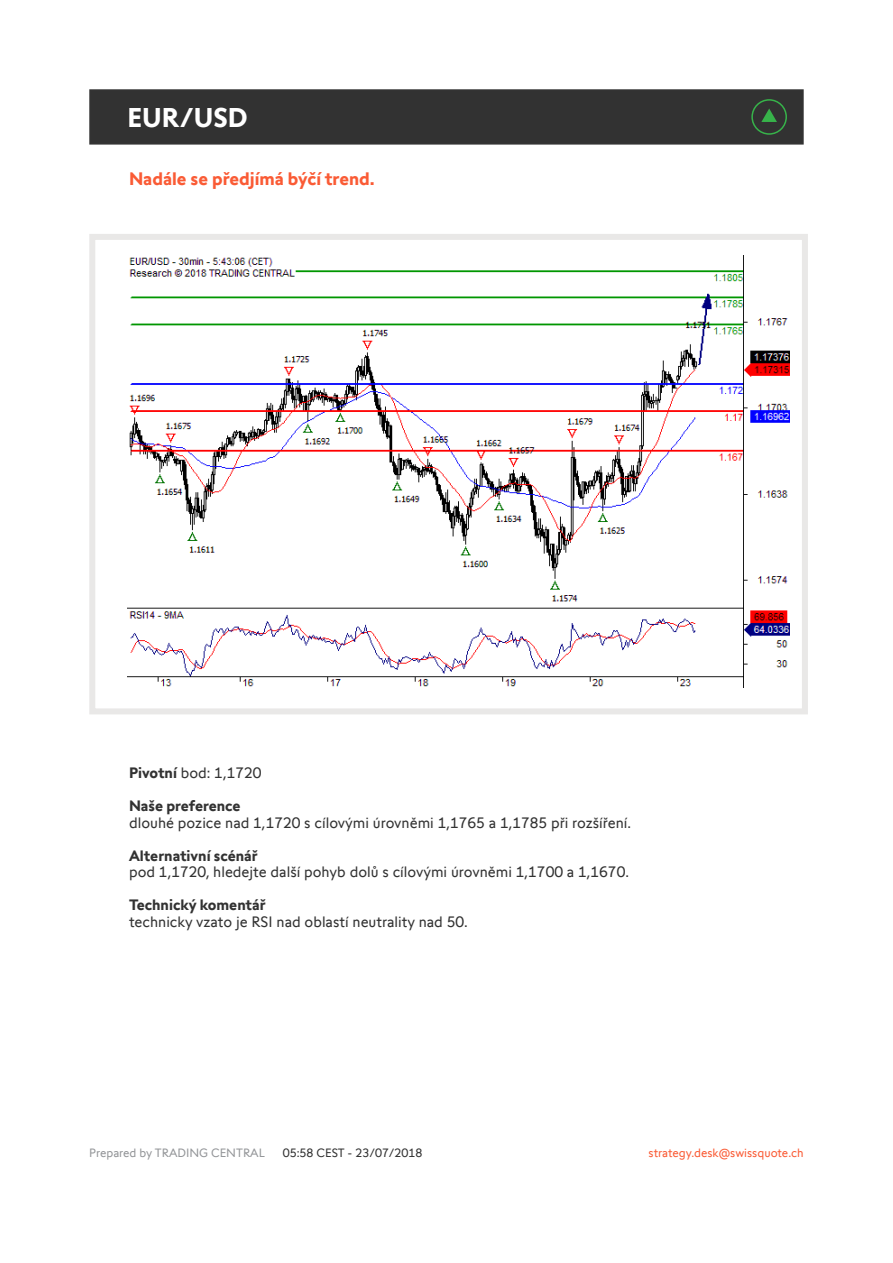
<style>
.page{position:relative;width:893px;height:1263px;background:#fff}
.page>*{position:absolute;margin:0;border:0;box-sizing:border-box;transform-origin:0 0}
.t1{font:700 27px "Swissquote CT";color:#fff}
.t2{font:700 18px "Swissquote CT";color:#fa5b35}
.t3{font:15px "Swissquote CT";color:#323232}
.t4{font:700 15px "Swissquote CT";color:#323232}
.t5{font:12px "Swissquote CT";color:#fa5b35}
.t6{font:12px "Swissquote CT";color:#939598}
.t7{font:12px "Swissquote CT";color:#323232}
.s1{font-weight:700}
</style>
<div class="page">
<div style="left:89px;top:234px;width:719px;height:480px;border:6px solid #e9e8e7"></div>
<div style="left:89px;top:89px;width:715px;height:56px;background:#323232;border:2px solid #323232"></div>
<img style="left:128px;top:255px;width:661px;height:432px">
<svg style="left:751px;top:99px;width:36px;height:36px"></svg>
<h1 class="t1" style="left:128px;top:101px;width:122px">EUR/USD</h1>
<p class="t2" style="left:129px;top:168px;width:247px">Nadále se předjímá býčí trend.</p>
<p class="t3" style="left:129px;top:764px;width:134px"><span class="s1">Pivotní</span> bod: 1,1720</p>
<p class="t4" style="left:129px;top:797px;width:113px">Naše preference</p>
<p class="t3" style="left:129px;top:814px;width:503px">dlouhé pozice nad 1,1720 s cílovými úrovněmi 1,1765 a 1,1785 při rozšíření.</p>
<p class="t4" style="left:129px;top:846px;width:130px">Alternativní scénář</p>
<p class="t3" style="left:129px;top:863px;width:501px">pod 1,1720, hledejte další pohyb dolů s cílovými úrovněmi 1,1700 a 1,1670.</p>
<p class="t4" style="left:129px;top:896px;width:138px">Technický komentář</p>
<p class="t3" style="left:129px;top:913px;width:340px">technicky vzato je RSI nad oblastí neutrality nad 50.</p>
<p class="t6" style="left:89px;top:1145px;width:177px">Prepared by TRADING CENTRAL</p>
<p class="t7" style="left:283px;top:1145px;width:141px">05:58 CEST - 23/07/2018</p>
<p class="t5" style="left:649px;top:1145px;width:157px">strategy.desk@swissquote.ch</p>
</div>
